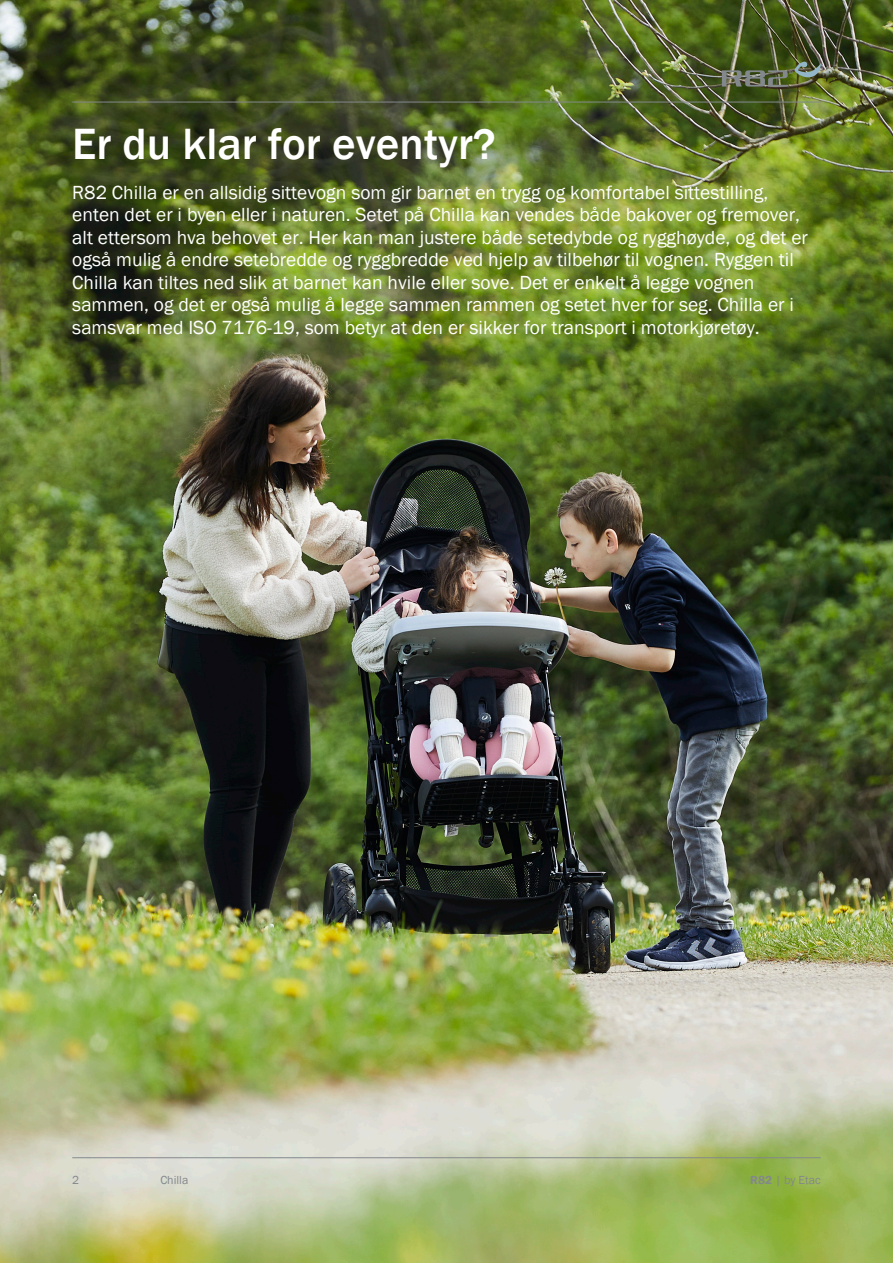
<style>
.page{position:relative;width:893px;height:1263px;background:#fff}
.page>*{position:absolute;margin:0;border:0;box-sizing:border-box;transform-origin:0 0}
._3__Body_-_Intro{font:500 45px "Franklin Gothic";color:#fff}
._3__Body_-_Intro-2{font:19.5px/22.5px "Franklin Gothic";color:#fff}
.t1{font:12px "Franklin Gothic";color:#83888c}
.s1{font-weight:600}
</style>
<div class="page">
<img style="left:0;top:0;width:893px;height:1263px">
<hr style="left:72px;top:102px;width:749px;height:1px;background:#83888c">
<hr style="left:72px;top:1157px;width:749px;height:1px;background:#83888c">
<img style="left:722px;top:62px;width:99px;height:25px">
<p class="_3__Body_-_Intro" style="left:72px;top:116px;width:425px">Er du klar for eventyr?</p>
<p class="_3__Body_-_Intro-2" style="left:72px;top:181px;width:737px">R82 Chilla er en allsidig sittevogn som gir barnet en trygg og komfortabel sittestilling, enten det er i byen eller i naturen. Setet på Chilla kan vendes både bakover og fremover, alt ettersom hva behovet er. Her kan man justere både setedybde og rygghøyde, og det er også mulig å endre setebredde og ryggbredde ved hjelp av tilbehør til vognen. Ryggen til Chilla kan tiltes ned slik at barnet kan hvile eller sove. Det er enkelt å legge vognen sammen, og det er også mulig å legge sammen rammen og setet hver for seg. Chilla er i samsvar med ISO 7176-19, som betyr at den er sikker for transport i motorkjøretøy.</p>
<p class="t1" style="left:72px;top:1173px;width:9px">2</p>
<p class="t1" style="left:160px;top:1173px;width:30px">Chilla</p>
<p class="t1" style="left:750px;top:1173px;width:72px"><span class="s1">R82</span> | by Etac</p>
</div>
